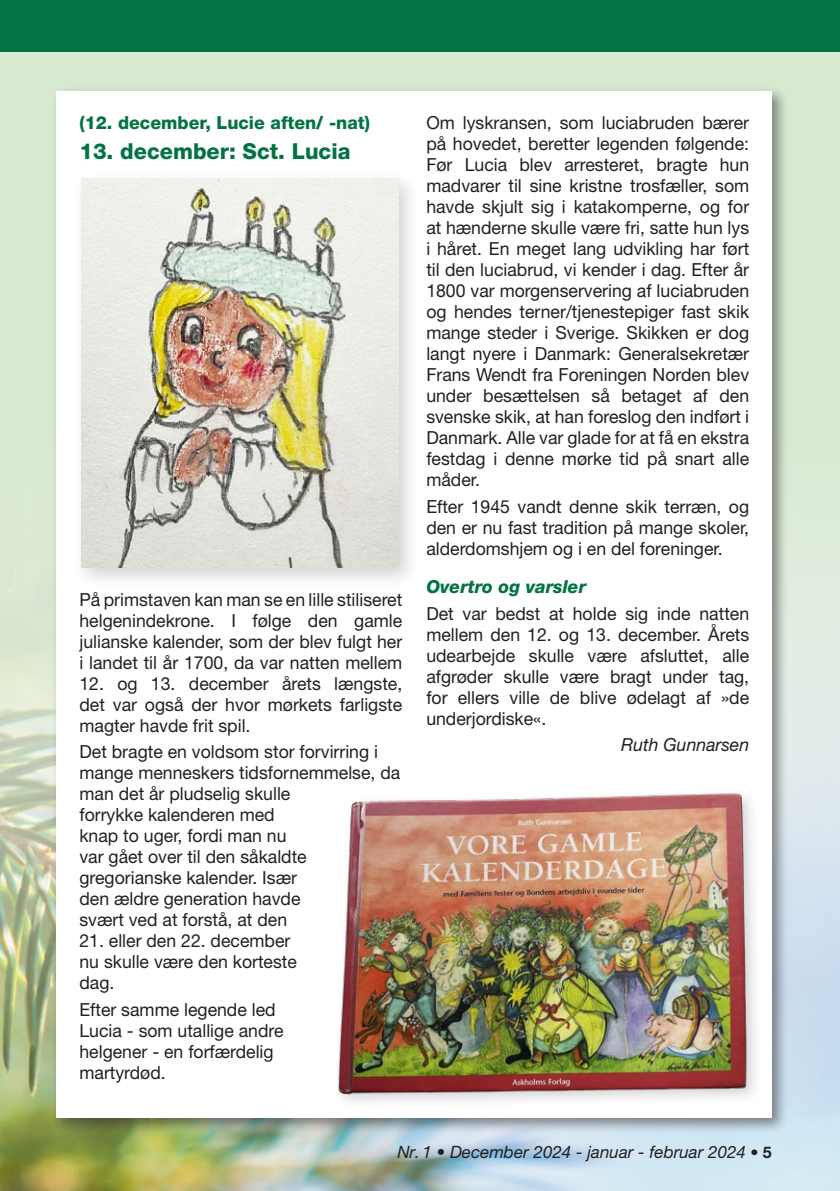
<style>
.page{position:relative;width:840px;height:1191px;background:#fff}
.page>*{position:absolute;margin:0;border:0;box-sizing:border-box;transform-origin:0 0}
.BRØDTEKST{font:800 22px "Helvetica Neue LT Std";color:#047344}
.BRØDTEKST-2{font:18px/21px "Helvetica Neue LT Std";color:#231f20;text-align:justify}
.BRØDTEKST-3{font:800 18px "Helvetica Neue LT Std";color:#047344}
.BRØDTEKST-4{font:italic 800 18px "Helvetica Neue LT Std";color:#047344}
.BRØDTEKST-5{font:italic 18px "Helvetica Neue LT Std";color:#231f20}
.t1{font:italic 17px "Helvetica Neue LT Std";color:#231f20}
.s1{font-weight:300;font-style:normal;font-size:16px}
.s2{font-weight:700;font-style:normal;font-size:16px}
</style>
<div class="page">
<img style="left:0;top:51px;width:839px;height:1140px">
<div style="left:0;top:0;width:839px;height:51px;background:#047344"></div>
<div style="left:51px;top:85px;width:737px;height:1049px;background:#231f20;opacity:.5"></div>
<div style="left:57px;top:91px;width:714px;height:1026px;background:#fff"></div>
<img style="left:338px;top:793px;width:417px;height:307px">
<div style="left:72px;top:170px;width:347px;height:419px;background:#231f20;opacity:.2"></div>
<img style="left:81px;top:179px;width:317px;height:388px">
<p class="BRØDTEKST-3" style="left:79px;top:112px;width:292px">(12. december, Lucie aften/ -nat)</p>
<p class="BRØDTEKST" style="left:79px;top:138px;width:272px">13. december: Sct. Lucia</p>
<p class="BRØDTEKST-2" style="left:79px;top:588px;width:324px">På primstaven kan man se en lille stiliseret helgenindekrone. I følge den gamle julianske kalender, som der blev fulgt her i landet til år 1700, da var natten mellem</p>
<p class="BRØDTEKST-2" style="left:79px;top:672px;width:324px">12. og 13. december årets længste, det var også der hvor mørkets farligste magter havde frit spil.</p>
<p class="BRØDTEKST-2" style="left:79px;top:741px;width:322px;text-align:left">Det bragte en voldsom stor forvirring i mange menneskers tidsfornemmelse, da man det år pludselig skulle<br>forrykke kalenderen med<br>knap to uger, fordi man nu<br>var gået over til den såkaldte gregorianske kalender. Især<br>den ældre generation havde<br>svært ved at forstå, at den</p>
<p class="BRØDTEKST-2" style="left:79px;top:930px;width:219px;text-align:left">21. eller den 22. december nu skulle være den korteste dag.</p>
<p class="BRØDTEKST-2" style="left:79px;top:999px;width:205px;text-align:left">Efter samme legende led<br>Lucia - som utallige andre helgener - en forfærdelig martyrdød.</p>
<p class="BRØDTEKST-2" style="left:426px;top:112px;width:324px">Om lyskransen, som luciabruden bærer på hovedet, beretter legenden følgende:<br>Før Lucia blev arresteret, bragte hun madvarer til sine kristne trosfæller, som havde skjult sig i katakomperne, og for at hænderne skulle være fri, satte hun lys i håret. En meget lang udvikling har ført til den luciabrud, vi kender i dag. Efter år 1800 var morgenservering af luciabruden og hendes terner/tjenestepiger fast skik mange steder i Sverige. Skikken er dog langt nyere i Danmark: Generalsekretær Frans Wendt fra Foreningen Norden blev under besættelsen så betaget af den svenske skik, at han foreslog den indført i Danmark. Alle var glade for at få en ekstra festdag i denne mørke tid på snart alle måder.</p>
<p class="BRØDTEKST-2" style="left:426px;top:496px;width:324px">Efter 1945 vandt denne skik terræn, og den er nu fast tradition på mange skoler, alderdomshjem og i en del foreninger.</p>
<p class="BRØDTEKST-4" style="left:426px;top:576px;width:161px">Overtro og varsler</p>
<p class="BRØDTEKST-2" style="left:426px;top:602px;width:324px">Det var bedst at holde sig inde natten mellem den 12. og 13. december. Årets udearbejde skulle være afsluttet, alle afgrøder skulle være bragt under tag, for ellers ville de blive ødelagt af »de underjordiske«.</p>
<p class="BRØDTEKST-5" style="left:621px;top:734px;width:129px">Ruth Gunnarsen</p>
<p class="t1" style="left:397px;top:1141px;width:376px">Nr. 1 • December 2024 - januar - februar 2024 <span class="s1">•</span> <span class="s2">5</span></p>
</div>
